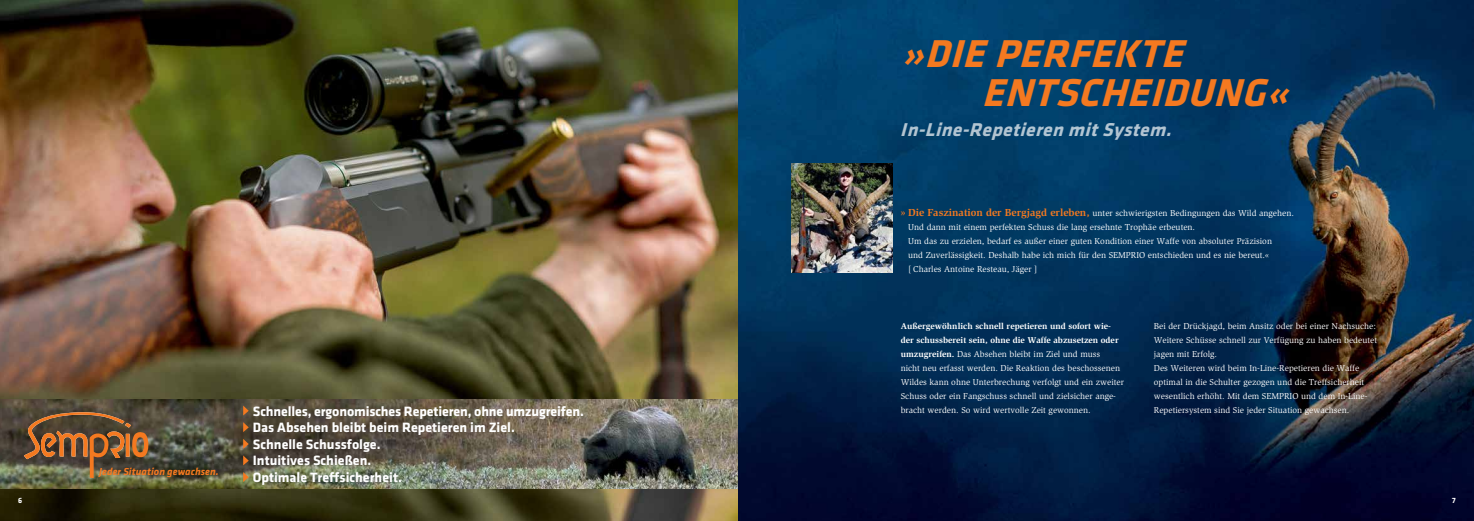
<style>
.page{position:relative;width:1474px;height:521px;background:#fff}
.page>*{position:absolute;margin:0;border:0;box-sizing:border-box;transform-origin:0 0}
.t1{font:italic 700 40.25px/38.5px "Klavika";color:#f47920}
.t2{font:italic 700 19.25px "Klavika";color:#fff}
.t3{font:700 14px/16.6px "Klavika";color:#fff}
.t4{font:italic 700 10.5px "Klavika";color:#f47920}
.t5{font:8.75px/14px "Slimbach Std";color:#fff}
.t6{font:700 7.88px "Klavika";color:#fff}
.s1{font-weight:700;font-size:10.5px;color:#f47920}
.s2{font-weight:700}
</style>
<div class="page">
<img style="left:737px;top:0;width:736px;height:521px">
<img style="left:0;top:0;width:737px;height:521px">
<img style="left:791px;top:164px;width:101px;height:109px">
<img style="left:0;top:399px;width:737px;height:90px">
<svg style="left:24px;top:412px;width:124px;height:66px;background:#755737"></svg>
<svg style="left:243px;top:405px;width:6px;height:10px"></svg>
<svg style="left:243px;top:422px;width:6px;height:10px"></svg>
<svg style="left:243px;top:439px;width:6px;height:10px"></svg>
<svg style="left:243px;top:455px;width:6px;height:10px"></svg>
<svg style="left:243px;top:472px;width:6px;height:10px"></svg>
<h1 class="t1" style="left:981px;top:36px;width:320px;text-indent:-81px">»DIE PERFEKTE<br>ENTSCHEIDUNG«</h1>
<h2 class="t2" style="left:900px;top:119px;width:277px">In-Line-Repetieren mitSystem.</h2>
<p class="t4" style="left:99px;top:466px;width:121px">Jeder Situation gewachsen.</p>
<h3 class="t3" style="left:253px;top:403px;width:332px">Schnelles, ergonomisches Repetieren, ohne umzugreifen.<br>Das Absehen bleibt beim Repetieren im Ziel.<br>Schnelle Schussfolge.<br>Intuitives Schießen.<br>Optimale Treffsicherheit.</h3>
<p class="t5" style="left:908px;top:206px;width:387px;text-indent:-7px"><span class="s1">» Die Faszination der Bergjagd erleben,</span> unter schwierigsten Bedingungen das Wild angehen.<br>Und dann mit einem perfekten Schuss die lang ersehnte Trophäe erbeuten.<br>Um das zu erzielen, bedarf es außer einer guten Kondition einer Waffe von absoluter Präzision<br>und Zuverlässigkeit. Deshalb habe ich mich für den SEMPRIO entschieden und es nie bereut.«<br>[ Charles Antoine Resteau, Jäger ]</p>
<p class="t5" style="left:900px;top:319px;width:225px"><span class="s2">Außergewöhnlich schnell repetieren und sofort wie&shy;der schussbereit sein, ohne die Waffe abzusetzen oder umzugreifen.</span> Das Absehen bleibt im Ziel und muss<br>nicht neu erfasst werden. Die Reaktion des beschossenen Wildes kann ohne Unterbrechung verfolgt und ein zweiter Schuss oder ein Fangschuss schnell und zielsicher ange&shy;bracht werden. So wird wertvolle Zeit gewonnen.</p>
<p class="t5" style="left:1153px;top:319px;width:225px">Bei der Drückjagd, beim Ansitz oder bei einer Nachsuche:<br>Weitere Schüsse schnell zur Verfügung zu haben bedeutet jagen mit Erfolg.<br>Des Weiteren wird beim In-Line-Repetieren die Waffe optimal in die Schulter gezogen und die Treffsicherheit wesentlich erhöht. Mit dem SEMPRIO und dem In-Line-Repetiersystem sind Sie jeder Situation gewachsen.</p>
<p class="t6" style="left:18px;top:496px;width:6px">6</p>
<p class="t6" style="left:1451px;top:496px;width:5px">7</p>
</div>
